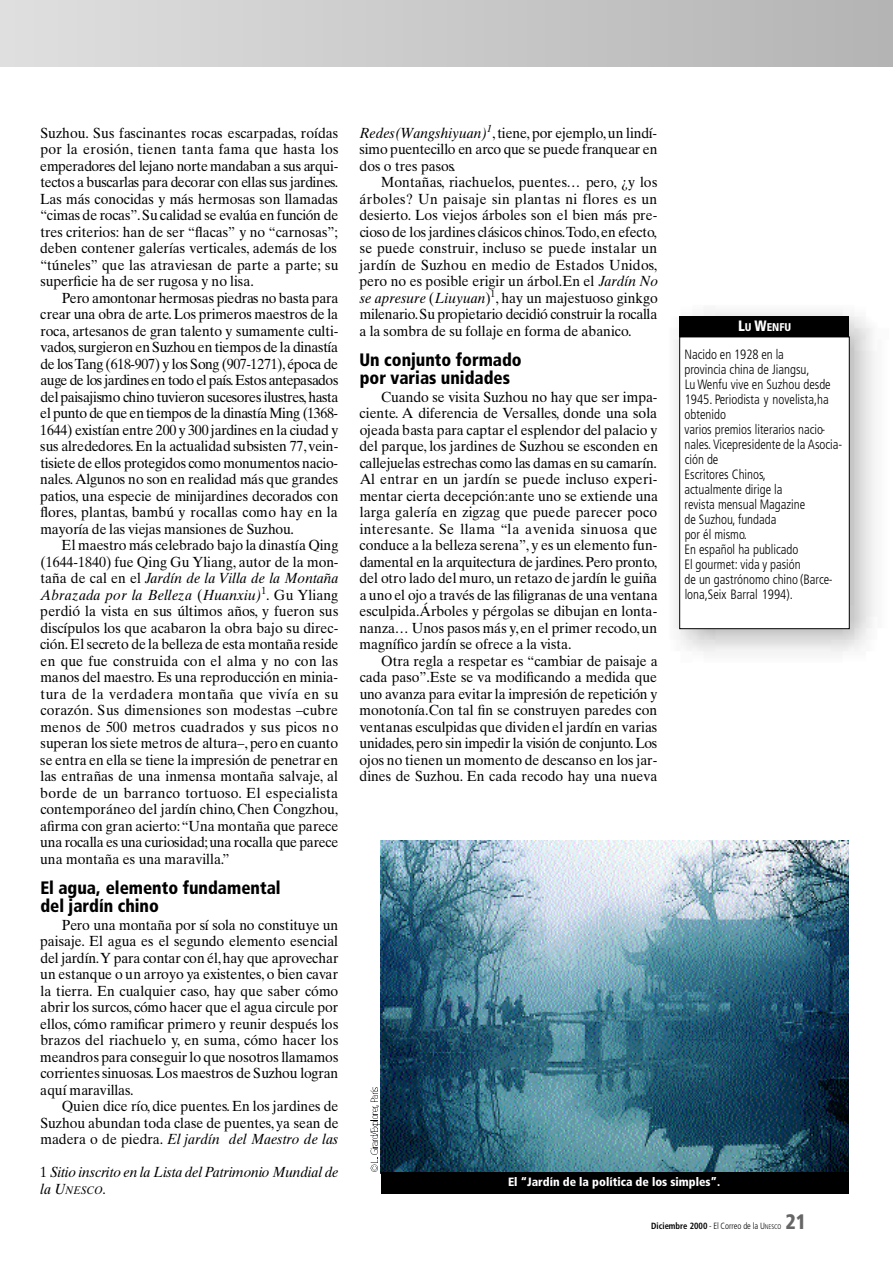
<style>
.page{position:relative;width:893px;height:1263px;background:#fff}
.page>*{position:absolute;margin:0;border:0;box-sizing:border-box;transform-origin:0 0}
.t1{font:900 condensed 21px "Frutiger";color:#666;scale:.95 1}
.t2{font:900 condensed 18px/18px "Frutiger";color:#000;scale:.95 1}
.t3{font:14.7px/16.5px "Times Ten";color:#000;text-align:justify;scale:.95 1}
.t4{font:italic 14.7px "Times Ten";letter-spacing:-.01em;color:#000;scale:.95 1}
.t5{font:300 condensed 13.5px/15px "Frutiger";color:#000;scale:.95 1}
.t6{font:900 condensed 12px "Frutiger";color:#fff}
.t7{font:900 condensed 11.25px "Frutiger";color:#fff;scale:.95 1}
.t8{font:italic 10.95px "Times Ten";color:#000;scale:.95 1}
.t9{font:300 condensed 9px "Frutiger";color:#000;scale:.95 1}
.s1{font-style:italic}
.s2{font-style:normal}
.s3{font-size:14.7px}
.s4{font-size:15px}
.s5{font-weight:700}
.s6{font-size:6.75px}
</style>
<div class="page">
<img style="left:674px;top:310px;width:201px;height:343px">
<div style="left:679px;top:337px;width:170px;height:292px;background:#fff"></div>
<div style="left:679px;top:337px;width:170px;height:292px;border:1px solid #000"></div>
<div style="left:679px;top:316px;width:170px;height:21px;background:#000"></div>
<img style="left:381px;top:841px;width:467px;height:331px">
<div style="left:381px;top:1172px;width:467px;height:22px;background:#000"></div>
<svg style="left:370px;top:1088px;width:9px;height:84px"></svg>
<p class="t3" style="left:40px;top:126px;width:315px">S u z h o u . Sus fascinantes rocas escarpadas, r o í d a s por la erosión, tienen tanta fama que hasta los emperadores del lejano norte mandaban a sus arqui&shy;tectos a buscarlas para decorar con ellas sus jardines.<br>Las más conocidas y más hermosas son llamadas “cimas de rocas”.Su calidad se evalúa en función de tres criterios: han de ser “flacas” y no “carnosas”; deben contener galerías verticales, además de los “ t ú n e l e s ” que las atraviesan de parte a parte; s u superficie ha de ser rugosa y no lisa.</p>
<p class="t3" style="left:40px;top:291px;width:315px;text-indent:22px">Pero amontonar hermosas piedras no basta para crear una obra de arte.Los primeros maestros de la r o c a , artesanos de gran talento y sumamente culti&shy;v a d o s, surgieron en Suzhou en tiempos de la dinastía de los Tang (618-907) y los Song (907-1271),época de auge de los jardines en todo el país.Estos antepasados del paisajismo chino tuvieron sucesores ilustres,h a s t a el punto de que en tiempos de la dinastía Ming (1368- 1644) existían entre 200 y 300 jardines en la ciudad y sus alrededores.En la actualidad subsisten 77, v e i n&shy;tisiete de ellos protegidos como monumentos nacio&shy;n a l e s.Algunos no son en realidad más que grandes p a t i o s, una especie de minijardines decorados con flo r e s, p l a n t a s, bambú y rocallas como hay en la mayoría de las viejas mansiones de Suzhou.</p>
<p class="t3" style="left:40px;top:538px;width:315px;text-indent:21px">El maestro más celebrado bajo la dinastía Qing (1644-1840) fue Qing Gu Yliang, autor de la mon&shy;taña de cal en el <span class="s1">Jardín de la Villa de la Montaña Abrazada por la Belleza</span> (<span class="s1">H u a n x i u )</span><sup>1</sup>. Gu Y l i a n g perdió la vista en sus últimos años, y fueron sus discípulos los que acabaron la obra bajo su direc&shy;c i ó n .El secreto de la belleza de esta montaña reside en que fue construida con el alma y no con las manos del maestro. Es una reproducción en minia&shy;tura de la verdadera montaña que vivía en su c o r a z ó n . Sus dimensiones son modestas –cubre menos de 500 metros cuadrados y sus picos no superan los siete metros de altura–, pero en cuanto se entra en ella se tiene la impresión de penetrar en las entrañas de una inmensa montaña salvaje, a l borde de un barranco tortuoso. El especialista contemporáneo del jardín chino, Chen Congzhou, a firma con gran acierto:“Una montaña que parece una rocalla es una curiosidad;una rocalla que parece una montaña es una maravilla.”</p>
<p class="t2" style="left:40px;top:880px;width:254px">El agua, elemento fundamental del jardín chino</p>
<p class="t3" style="left:40px;top:918px;width:315px;text-indent:22px">Pero una montaña por sí sola no constituye un p a i s a j e. El agua es el segundo elemento esencial del jardín.Y para contar con él,hay que aprovechar un estanque o un arroyo ya existentes, o bien cavar la tierra. En cualquier caso, hay que saber cómo abrir los surcos, cómo hacer que el agua circule por e l l o s, cómo ramificar primero y reunir después los brazos del riachuelo y, en suma, cómo hacer los meandros para conseguir lo que nosotros llamamos corrientes sinuosas.Los maestros de Suzhou logran aquí maravillas.</p>
<p class="t3" style="left:40px;top:1099px;width:316px;text-indent:21px">Quien dice río, dice puentes. En los jardines de Suzhou abundan toda clase de puentes, ya sean de madera o de piedra. <span class="s1">El jardín del Maestro de las</span></p>
<p class="t4" style="left:40px;top:1166px;width:315px"><span class="s2">1</span> Sitio inscrito en la Lista del Patrimonio Mundial de</p>
<p class="t8" style="left:40px;top:1186px;width:71px"><span class="s3">la U</span>NESCO<span class="s3">.</span></p>
<p class="t3" style="left:359px;top:126px;width:315px"><span class="s1">R e d e s( Wa n g s h i y u a n )</span><sup>1</sup>,t i e n e, por ejemplo,un lindí&shy;simo puentecillo en arco que se puede franquear en dos o tres pasos.</p>
<p class="t3" style="left:359px;top:175px;width:316px;text-indent:22px">M o n t a ñ a s, r i a c h u e l o s, puentes… pero, ¿y los árboles? Un paisaje sin plantas ni flores es un d e s i e r t o. Los viejos árboles son el bien más pre&shy;cioso de los jardines clásicos chinos.To d o,en efecto, se puede construir, incluso se puede instalar un jardín de Suzhou en medio de Estados Unidos, pero no es posible erigir un árbol.En el <span class="s1">Jardín No se apresure</span> (<span class="s1">Liuyuan</span>)<sup>1</sup>, hay un majestuoso ginkgo m i l e n a r i o.Su propietario decidió construir la rocalla a la sombra de su follaje en forma de abanico.</p>
<p class="t2" style="left:359px;top:352px;width:172px">Un conjunto formado por varias unidades</p>
<p class="t3" style="left:359px;top:390px;width:316px;text-indent:22px">Cuando se visita Suzhou no hay que ser impa&shy;ciente. A diferencia de Versalles, donde una sola ojeada basta para captar el esplendor del palacio y del parque, los jardines de Suzhou se esconden en callejuelas estrechas como las damas en su camarín.<br>Al entrar en un jardín se puede incluso experi&shy;mentar cierta decepción:ante uno se extiende una larga galería en zigzag que puede parecer poco i n t e r e s a n t e. Se llama “la avenida sinuosa que conduce a la belleza serena”, y es un elemento fun&shy;damental en la arquitectura de jardines.Pero pronto, del otro lado del muro, un retazo de jardín le guiña a uno el ojo a través de las filigranas de una ventana esculpida.Árboles y pérgolas se dibujan en lonta&shy;nanza… Unos pasos más y,en el primer recodo,u n magnífico jardín se ofrece a la vista.</p>
<p class="t3" style="left:359px;top:654px;width:315px;text-indent:22px">Otra regla a respetar es “cambiar de paisaje a cada paso”.Este se va modificando a medida que uno avanza para evitar la impresión de repetición y monotonía.Con tal fin se construyen paredes con ventanas esculpidas que dividen el jardín en varias u n i d a d e s,pero sin impedir la visión de conjunto.L o s ojos no tienen un momento de descanso en los jar&shy;dines de Suzhou. En cada recodo hay una nueva</p>
<p class="t7" style="left:738px;top:322px;width:58px"><span class="s4">L</span>U <span class="s4">W</span>ENFU</p>
<p class="t5" style="left:684px;top:347px;width:168px">Nacido en 1928 en la<br>provincia china de Jiangsu,<br>Lu Wenfu vive en Suzhou desde<br>1945. Periodista y novelista,ha obtenido<br>varios premios literarios nacio&shy;nales. Vicepresidente de la Asocia&shy;ción de<br>Escritores Chinos,<br>actualmente dirige la<br>revista mensual Magazine<br>de Suzhou, fundada<br>por él mismo.<br>En español ha publicado<br>El gourmet: vida y pasión<br>de un gastrónomo chino (Barce&shy;lona,Seix Barral 1994).</p>
<p class="t6" style="left:508px;top:1177px;width:213px">El “Jardín de la política de los simples”.</p>
<p class="t9" style="left:651px;top:1222px;width:139px"><span class="s5">Diciembre 2000</span> - El Correo de la U<span class="s6">NESCO</span></p>
<h1 class="t1" style="left:785px;top:1214px;width:23px">21</h1>
</div>
